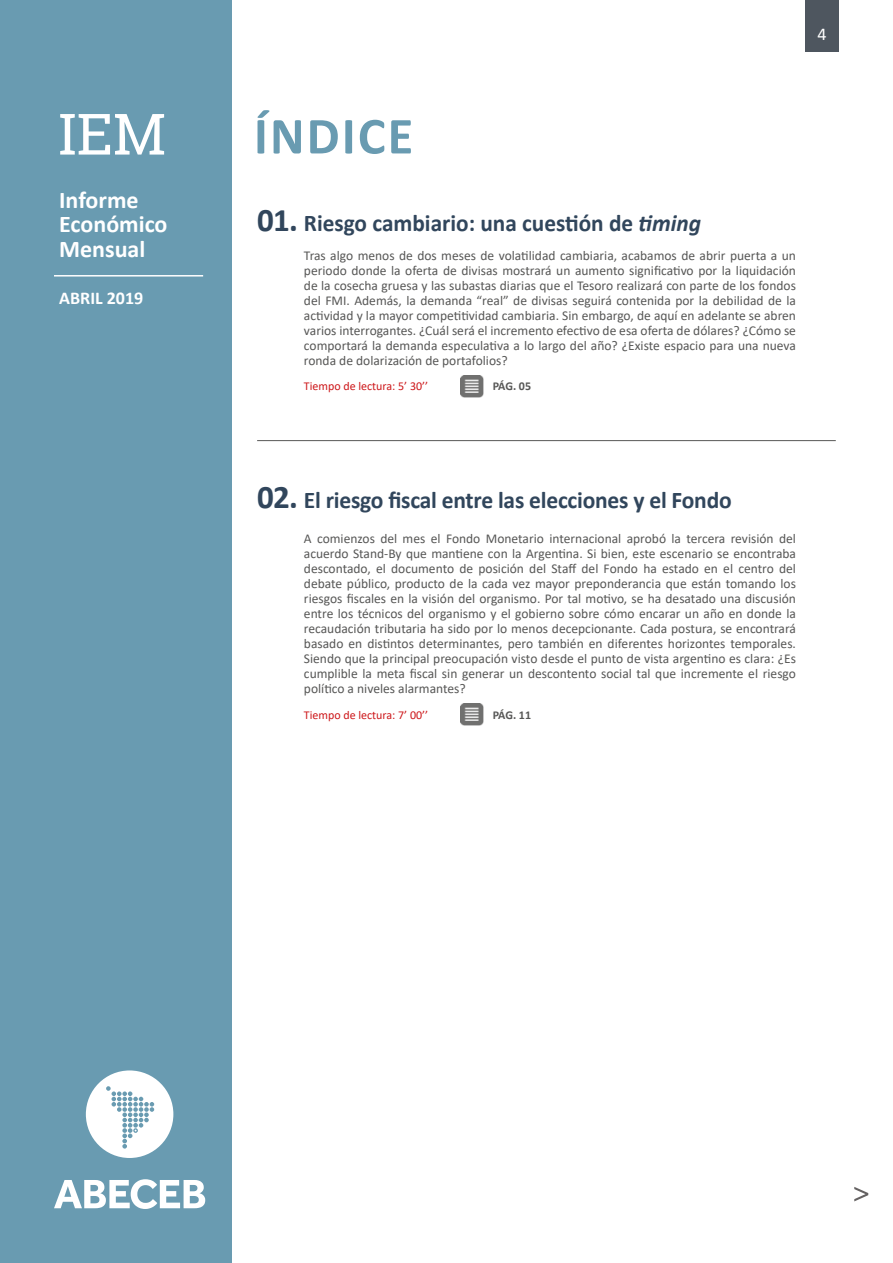
<style>
.page{position:relative;width:893px;height:1263px;background:#fff}
.page>*{position:absolute;margin:0;border:0;box-sizing:border-box;transform-origin:0 0}
.t1{font:57px "Roboto Slab";color:#fff}
.t2{font:700 52.5px "Calibri";letter-spacing:.04em;color:#699bb1}
.t3{font:700 33px "Calibri";color:#31465c}
.t4{font:700 24px "Calibri";letter-spacing:-.01em;color:#31465c}
.t5{font:700 24px/24.6px "Calibri";color:#fff}
.t6{font:700 18px "Calibri";color:#fff}
.t7{font:18px "Calibri";color:#fff}
.t8{font:13.5px/15px "Calibri";color:#575756;text-align:justify}
.t9{font:12px "Calibri";color:#cd171a}
.t10{font:700 12px "Calibri";letter-spacing:-.01em;color:#575756}
.s1{font-style:italic}
</style>
<div class="page">
<div style="left:0;top:0;width:232px;height:1263px;background:#699bb1"></div>
<div style="left:805px;top:0;width:34px;height:51px;background:#4e565f"></div>
<svg style="left:854px;top:1187px;width:14px;height:14px"></svg>
<svg style="left:54px;top:1179px;width:151px;height:30px"></svg>
<hr style="left:54px;top:275px;width:149px;height:2px;background:#fff">
<svg style="left:86px;top:1070px;width:87px;height:88px"></svg>
<img style="left:461px;top:375px;width:22px;height:23px">
<hr style="left:257px;top:440px;width:579px;height:1px;background:#575756">
<img style="left:461px;top:703px;width:22px;height:23px">
<h1 class="t1" style="left:58px;top:95px;width:109px">IEM</h1>
<h3 class="t5" style="left:59px;top:187px;width:110px">Informe<br>Económico<br>Mensual</h3>
<h3 class="t6" style="left:59px;top:285px;width:86px">ABRIL 2019</h3>
<h3 class="t7" style="left:818px;top:22px;width:11px">4</h3>
<h2 class="t2" style="left:254px;top:99px;width:161px">ÍNDICE</h2>
<h3 class="t3" style="left:257px;top:197px;width:42px">01.</h3>
<h3 class="t4" style="left:304px;top:206px;width:399px">Riesgo cambiario: una cuestión de <span class="s1">timing</span></h3>
<p class="t8" style="left:304px;top:247px;width:494px">Tras algo menos de dos meses de volatilidad cambiaria, acabamos de abrir puerta a un periodo donde la oferta de divisas mostrará un aumento significativo por la liquidación de la cosecha gruesa y las subastas diarias que el Tesoro realizará con parte de los fondos del FMI. Además, la demanda “real” de divisas seguirá contenida por la debilidad de la actividad y la mayor competitividad cambiaria. Sin embargo, de aquí en adelante se abren varios interrogantes. ¿Cuál será el incremento efectivo de esa oferta de dólares? ¿Cómo se comportará la demanda especulativa a lo largo del año? ¿Existe espacio para una nueva ronda de dolarización de portafolios?</p>
<p class="t9" style="left:304px;top:378px;width:126px">Tiempo de lectura: 5’ 30’’</p>
<p class="t10" style="left:493px;top:378px;width:40px">PÁG. 05</p>
<h3 class="t3" style="left:257px;top:474px;width:42px">02.</h3>
<h3 class="t4" style="left:304px;top:483px;width:429px">El riesgo fiscal entre las elecciones y el Fondo</h3>
<p class="t8" style="left:304px;top:530px;width:494px">A comienzos del mes el Fondo Monetario internacional aprobó la tercera revisión del acuerdo Stand-By que mantiene con la Argentina. Si bien, este escenario se encontraba descontado, el documento de posición del Staff del Fondo ha estado en el centro del debate público, producto de la cada vez mayor preponderancia que están tomando los riesgos fiscales en la visión del organismo. Por tal motivo, se ha desatado una discusión entre los técnicos del organismo y el gobierno sobre cómo encarar un año en donde la recaudación tributaria ha sido por lo menos decepcionante. Cada postura, se encontrará basado en distintos determinantes, pero también en diferentes horizontes temporales.<br>Siendo que la principal preocupación visto desde el punto de vista argentino es clara: ¿Es cumplible la meta fiscal sin generar un descontento social tal que incremente el riesgo político a niveles alarmantes?</p>
<p class="t9" style="left:304px;top:706px;width:126px">Tiempo de lectura: 7’ 00’’</p>
<p class="t10" style="left:493px;top:706px;width:40px">PÁG. 11</p>
</div>
